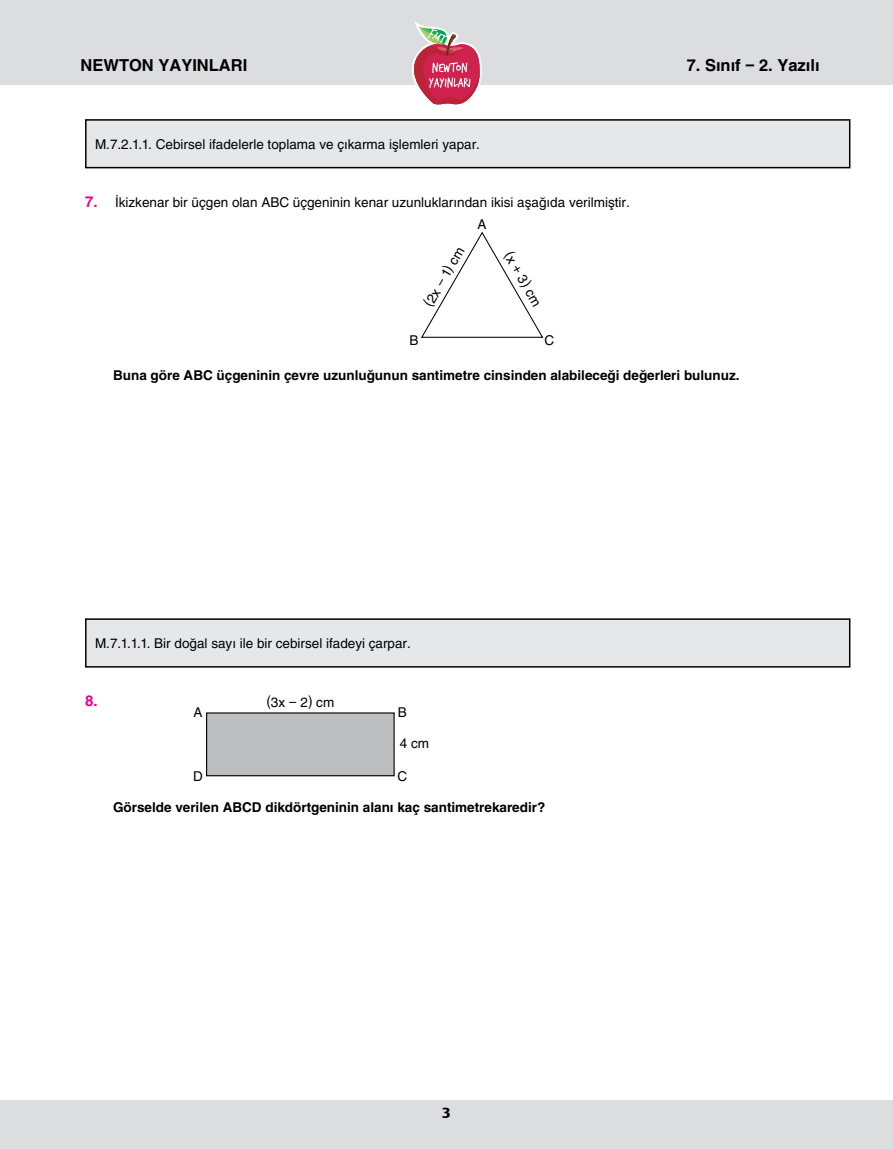
<style>
.page{position:relative;width:893px;height:1149px;background:#fff}
.page>*{position:absolute;margin:0;border:0;box-sizing:border-box;transform-origin:0 0}
.t1{font:700 16.5px "Helvetica BES";color:#000}
.t2{font:700 15px "Helvetica BES";color:#ec008c}
.t3{font:700 15px "Dax";color:#000;scale:1.1 1}
.t4{font:13.5px/22.4px "Helvetica BES";color:#000}
.t5{font:700 13.5px "Helvetica BES";color:#000}
.s1{font-weight:700;font-size:15px;color:#ec008c}
</style>
<div class="page">
<div style="left:1px;top:1099px;width:892px;height:49px;background:#dcddde"></div>
<div style="left:1px;top:0;width:892px;height:85px;background:#dcddde"></div>
<svg style="left:412px;top:21px;width:70px;height:84px"></svg>
<div style="left:86px;top:120px;width:764px;height:48px;background:#e6e7e8"></div>
<div style="left:85px;top:119px;width:765px;height:49px;border:2px solid #000"></div>
<svg style="left:421px;top:231px;width:123px;height:107px"></svg>
<div style="left:86px;top:619px;width:764px;height:47px;background:#e6e7e8"></div>
<div style="left:85px;top:618px;width:765px;height:49px;border:2px solid #000"></div>
<div style="left:207px;top:712px;width:187px;height:63px;background:#bcbec0"></div>
<div style="left:206px;top:712px;width:189px;height:64px;border:1px solid #000"></div>
<p class="t1" style="left:80px;top:52px;width:168px">NEWTON YAYINLARI</p>
<p class="t1" style="left:687px;top:52px;width:134px">7. Sınıf – 2. Yazılı</p>
<p class="t4" style="left:95px;top:131px;width:386px">M.7.2.1.1. Cebirsel ifadelerle toplama ve çıkarma işlemleri yapar.</p>
<p class="t4" style="left:478px;top:190px;width:154px;text-indent:-393px"><span class="s1">7.</span> İkizkenar bir üçgen olan ABC üçgeninin kenar uzunluklarından ikisi aşağıda verilmiştir.<br>A</p>
<p class="t4" style="left:417px;top:299px;width:68px;rotate:-60deg">(2x – 1) cm</p>
<p class="t4" style="left:519px;top:246px;width:62px;rotate:60deg">(x + 3) cm</p>
<p class="t4" style="left:409px;top:327px;width:11px">B</p>
<p class="t4" style="left:544px;top:327px;width:11px">C</p>
<p class="t5" style="left:113px;top:365px;width:628px">Buna göre ABC üçgeninin çevre uzunluğunun santimetre cinsinden alabileceği değerleri bulunuz.</p>
<p class="t4" style="left:95px;top:630px;width:317px">M.7.1.1.1. Bir doğal sayı ile bir cebirsel ifadeyi çarpar.</p>
<p class="t2" style="left:85px;top:689px;width:14px">8.</p>
<p class="t4" style="left:266px;top:689px;width:69px">(3x – 2) cm</p>
<p class="t4" style="left:193px;top:699px;width:11px">A</p>
<p class="t4" style="left:398px;top:699px;width:11px">B</p>
<p class="t4" style="left:400px;top:730px;width:31px">4 cm</p>
<p class="t4" style="left:397px;top:763px;width:11px">C</p>
<p class="t5" style="left:113px;top:796px;width:434px">Görselde verilen ABCD dikdörtgeninin alanı kaç santimetrekaredir?</p>
<p class="t4" style="left:193px;top:763px;width:11px">D</p>
<p class="t3" style="left:442px;top:1104px;width:10px">3</p>
</div>
